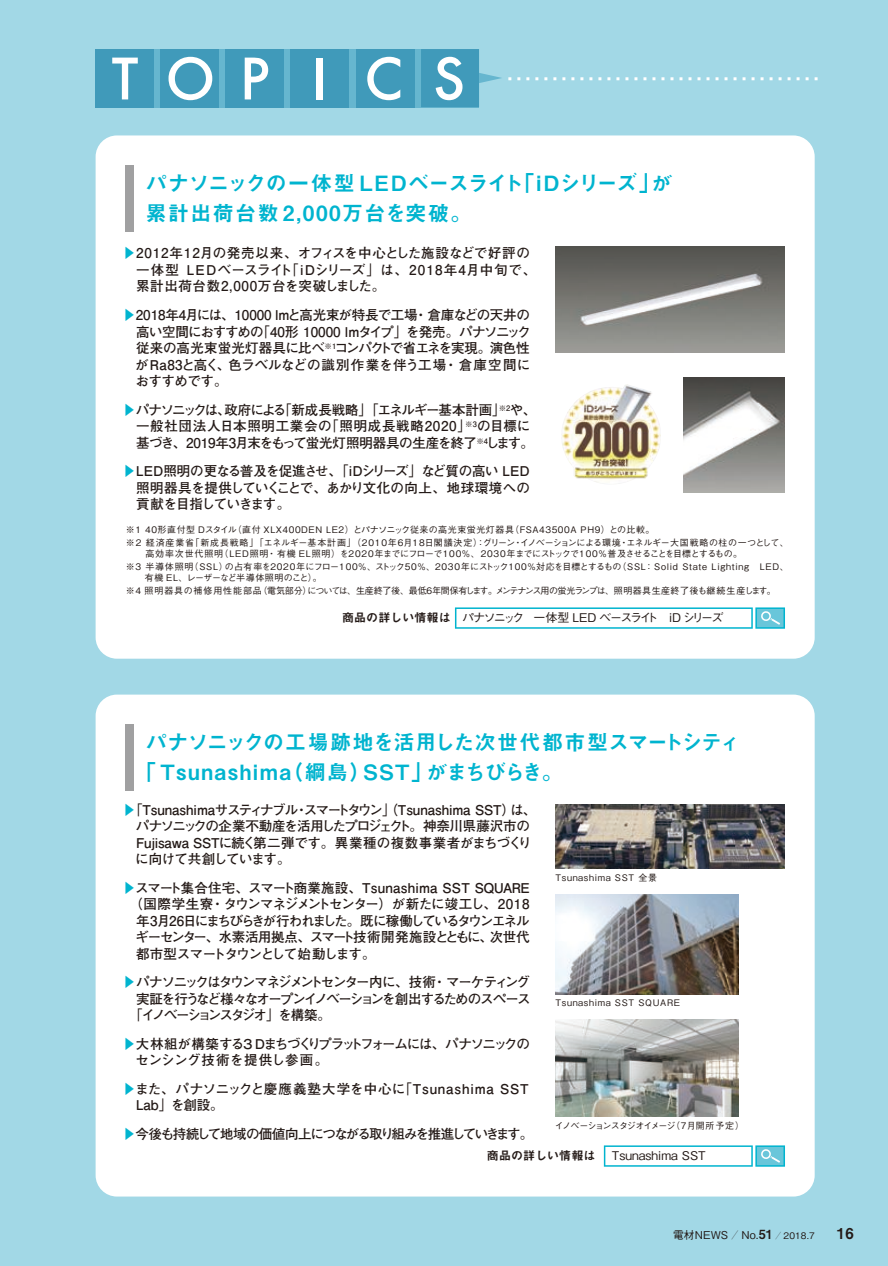
<style>
.page{position:relative;width:888px;height:1266px;background:#fff}
.page>*{position:absolute;margin:0;border:0;box-sizing:border-box;transform-origin:0 0}
.t1{font:500 55.5px "Futura";color:#fff}
.t2{font:21px/30px "Midashi Go Pro MB31";letter-spacing:.04em;color:#00b4cf}
.t3{font:21px/30px "Midashi Go Pro MB31";letter-spacing:.06em;color:#00b4cf}
.t4{font:15px "Midashi Go Pro MB31";color:#231916}
.t5{font:700 13.5px/16.5px "Futo Go B101 Pro";letter-spacing:-.045em;color:#231916;text-align:justify}
.t6{font:700 13.5px/16.5px "Futo Go B101 Pro";letter-spacing:-.02em;color:#231916}
.t7{font:700 13.5px/16.5px "Futo Go B101 Pro";letter-spacing:-.01em;color:#231916}
.t8{font:700 13.5px/16.5px "Futo Go B101 Pro";letter-spacing:.045em;color:#231916}
.t9{font:700 13.5px "Futo Go B101 Pro";letter-spacing:-.08em;color:#231916}
.t10{font:700 13.5px/16.5px "Futo Go B101 Pro";letter-spacing:-.085em;color:#231916}
.t11{font:700 13.5px/16.5px "Futo Go B101 Pro";letter-spacing:.06em;color:#231916}
.t12{font:700 13.5px "Futo Go B101 Pro";letter-spacing:.01em;color:#231916}
.t13{font:700 13.5px "Futo Go B101 Pro";letter-spacing:-.135em;color:#231916}
.t14{font:700 13.5px "Futo Go B101 Pro";letter-spacing:-.13em;color:#231916}
.t15{font:700 13.5px "Futo Go B101 Pro";letter-spacing:-.11em;color:#231916}
.t16{font:700 13.5px "Futo Go B101 Pro";letter-spacing:-.065em;color:#231916}
.t17{font:700 13.5px "Futo Go B101 Pro";letter-spacing:-.12em;color:#231916}
.t18{font:700 13.5px "Futo Go B101 Pro";letter-spacing:-.16em;color:#231916}
.t19{font:500 12px "Gothic BBB Pro";letter-spacing:-.145em;color:#231916}
.t20{font:500 12px "Gothic BBB Pro";color:#231916}
.t21{font:12px "Midashi Go Pro MB31";letter-spacing:.01em;color:#231916}
.t22{font:500 10.8px "Gothic BBB Pro";letter-spacing:.01em;color:#231916}
.t23{font:500 9px/13.5px "Gothic BBB Pro";letter-spacing:.06em;color:#231916}
.t24{font:500 9px/13.5px "Gothic BBB Pro";letter-spacing:.08em;color:#231916}
.t25{font:500 9px/13.5px "Gothic BBB Pro";letter-spacing:-.02em;color:#231916}
.t26{font:500 9px "Gothic BBB Pro";letter-spacing:-.08em;color:#231916}
.s1{color:#00b4cf}
.s2{font-family:"Midashi Go Pro MB31";font-weight:400}
.s3{font-family:"Midashi Go Pro MB31";font-weight:400;font-size:12.6px}
.s4{font-size:9px}
</style>
<div class="page">
<div style="left:0;top:0;width:887px;height:1265px;background:#a2d8e6"></div>
<div style="left:96px;top:135px;width:718px;height:523px;background:#fff;border-radius:21px"></div>
<svg style="left:455px;top:607px;width:329px;height:21px"></svg>
<div style="left:96px;top:694px;width:718px;height:502px;background:#fff;border-radius:21px"></div>
<svg style="left:96px;top:49px;width:325px;height:58px;background:#4ca3c1"></svg>
<div style="left:161px;top:49px;width:58px;height:58px;background:#409aba"></div>
<div style="left:226px;top:49px;width:58px;height:58px;background:#409aba"></div>
<div style="left:291px;top:49px;width:58px;height:58px;background:#409aba"></div>
<div style="left:356px;top:49px;width:58px;height:58px;background:#409aba"></div>
<svg style="left:421px;top:49px;width:81px;height:58px"></svg>
<img style="left:555px;top:246px;width:229px;height:106px">
<div style="left:125px;top:165px;width:9px;height:66px;background:#a0a0a1"></div>
<div style="left:125px;top:724px;width:9px;height:66px;background:#a0a0a1"></div>
<img style="left:683px;top:377px;width:101px;height:116px">
<img style="left:555px;top:805px;width:229px;height:63px">
<img style="left:555px;top:894px;width:183px;height:100px">
<img style="left:555px;top:1019px;width:183px;height:97px">
<svg style="left:603px;top:1145px;width:181px;height:21px"></svg>
<img style="left:562px;top:384px;width:99px;height:99px">
<svg style="left:508px;top:77px;width:309px;height:3px"></svg>
<h1 class="t1" style="left:112px;top:41px;width:355px">TOP I CS</h1>
<h2 class="t3" style="left:146px;top:166px;width:528px">パナソニックの一体型 LEDベースライト「iDシリーズ」が累計出荷台数2,000万台を突破。</h2>
<p class="t8" style="left:136px;top:243px;width:401px;text-indent:-14px"><span class="s1">▶</span>2012年12月の発売以来、オフィスを中心とした施設などで好評の一体型 LEDベースライト「iDシリーズ」は、2018年4月中旬で、累計出荷台数2,000万台を突破しました。</p>
<p class="t5" style="left:135px;top:305px;width:397px;text-indent:-13px"><span class="s1">▶</span>2018年4月には、10000 lmと高光束が特長で工場・倉庫などの天井の高い空間におすすめの「40形 10000 lmタイプ」を発売。パナソニック従来の高光束蛍光灯器具に比べ<sup>※1</sup>コンパクトで省エネを実現。演色性がRa83と高く、色ラベルなどの識別作業を伴う工場・倉庫空間におすすめです。</p>
<p class="t7" style="left:136px;top:399px;width:402px;text-indent:-13px"><span class="s1">▶</span>パナソニックは、政府による「新成長戦略」「エネルギー基本計画」<sup>※2</sup>や、一般社団法人日本照明工業会の「照明成長戦略2020」<sup>※3</sup>の目標に基づき、2019年3月末をもって蛍光灯照明器具の生産を終了<sup>※4</sup>します。</p>
<p class="t5" style="left:136px;top:461px;width:395px;text-indent:-13px"><span class="s1">▶</span>LED照明の更なる普及を促進させ、「iDシリーズ」など質の高い LED照明器具を提供していくことで、あかり文化の向上、地球環境への貢献を目指していきます。</p>
<p class="t23" style="left:126px;top:521px;width:664px">※1 40形直付型 Dスタイル（直付 XLX400DEN LE2）とパナソニック従来の高光束蛍光灯器具（FSA43500A PH9）との比較。<br>※2 経済産業省「新成長戦略」「エネルギー基本計画」（2010年6月18日閣議決定）：グリーン・イノベーションによる環境・エネルギー大国戦略の柱の一つとして、</p>
<p class="t24" style="left:126px;top:545px;width:664px">　　高効率次世代照明（LED照明・有機 EL照明）を2020年までにフローで100％、2030年までにストックで100％普及させることを目標とするもの。<br>※3 半導体照明（SSL）の占有率を2020年にフロー100％、ストック50％、2030年にストック100％対応を目標とするもの（SSL：Solid State Lighting　LED、</p>
<p class="t25" style="left:126px;top:569px;width:651px">　　有機 EL、レーザーなど半導体照明のこと）。<br>※4 照明器具の補修用性能部品（電気部分）については、生産終了後、最低6年間保有します。メンテナンス用の蛍光ランプは、照明器具生産終了後も継続生産します。</p>
<p class="t19" style="left:342px;top:608px;width:383px"><span class="s2">商品の詳しい情報は</span> パナソニック　一体型 LED ベースライト　iDシリーズ</p>
<h2 class="t2" style="left:135px;top:725px;width:607px;text-indent:10px">パナソニックの工場跡地を活用した次世代都市型スマートシティ「 Tsunashima（綱島）SST」がまちびらき。</h2>
<p class="t6" style="left:135px;top:799px;width:402px;text-indent:-13px"><span class="s1">▶</span>「Tsunashimaサスティナブル・スマートタウン」（Tsunashima SST）は、パナソニックの企業不動産を活用したプロジェクト。神奈川県藤沢市のFujisawa SSTに続く第二弾です。異業種の複数事業者がまちづくりに向けて共創しています。</p>
<p class="t12" style="left:122px;top:877px;width:408px"><span class="s1">▶</span>スマート集合住宅、スマート商業施設、Tsunashima SST SQUARE</p>
<p class="t16" style="left:129px;top:893px;width:402px">（国際学生寮・タウンマネジメントセンター）が新たに竣工し、2018</p>
<p class="t13" style="left:136px;top:910px;width:395px">年3月26日にまちびらきが行われました。既に稼働しているタウンエネル</p>
<p class="t9" style="left:135px;top:926px;width:395px">ギーセンター、水素活用拠点、スマート技術開発施設とともに、次世代</p>
<p class="t9" style="left:136px;top:943px;width:241px">都市型スマートタウンとして始動します。</p>
<p class="t14" style="left:122px;top:971px;width:409px"><span class="s1">▶</span>パナソニックはタウンマネジメントセンター内に、技術・マーケティング</p>
<p class="t17" style="left:136px;top:988px;width:396px">実証を行うなど様々なオープンイノベーションを創出するためのスペース</p>
<p class="t18" style="left:129px;top:1004px;width:203px">「イノベーションスタジオ」を構築。</p>
<p class="t10" style="left:135px;top:1033px;width:396px;text-indent:-13px"><span class="s1">▶</span>大林組が構築する３Dまちづくりプラットフォームには、パナソニックのセンシング技術を提供し参画。</p>
<p class="t11" style="left:136px;top:1078px;width:394px;text-indent:-14px"><span class="s1">▶</span>また、パナソニックと慶應義塾大学を中心に「Tsunashima SST<br>Lab」を創設。</p>
<p class="t15" style="left:122px;top:1123px;width:412px"><span class="s1">▶</span>今後も持続して地域の価値向上につながる取り組みを推進していきます。</p>
<p class="t23" style="left:555px;top:870px;width:103px">Tsunashima SST 全景</p>
<p class="t23" style="left:555px;top:994px;width:126px">Tsunashima SST SQUARE</p>
<p class="t26" style="left:554px;top:1118px;width:191px">イノベーションスタジオイメージ（7月開所予定）</p>
<p class="t21" style="left:487px;top:1145px;width:110px">商品の詳しい情報は</p>
<p class="t20" style="left:612px;top:1146px;width:95px">Tsunashima SST</p>
<p class="t22" style="left:673px;top:1226px;width:143px">電材NEWS ／ No.<span class="s3">51</span> <span class="s4">／ 2018.7</span></p>
<p class="t4" style="left:836px;top:1221px;width:18px">16</p>
</div>
